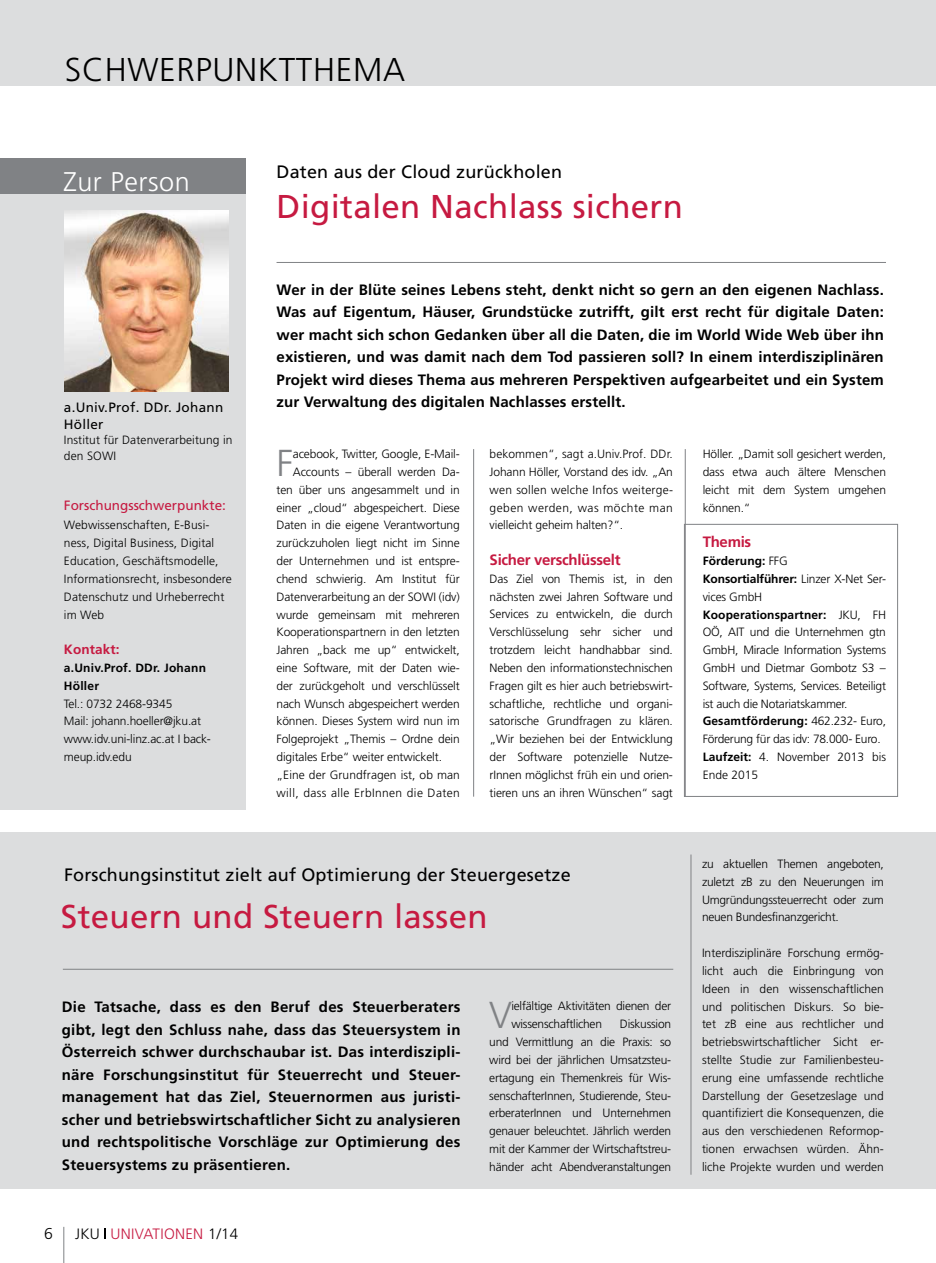
<style>
.page{position:relative;width:936px;height:1263px;background:#fff}
.page>*{position:absolute;margin:0;border:0;box-sizing:border-box;transform-origin:0 0}
.t1{font:300 37.5px "Frutiger LT Std";color:#808285}
.t2{font:33px "Frutiger LT Std";letter-spacing:.01em;color:#c61a41}
.t3{font:300 33px "Frutiger LT Std";letter-spacing:.02em;color:#000}
.t4{font:300 27px "Frutiger LT Std";letter-spacing:.02em;color:#fff}
.t5{font:18px "Frutiger LT Std";letter-spacing:.01em;color:#000}
.t6{font:300 15.75px "Frutiger LT Std";color:#000}
.t7{font:700 15px/22.5px "Frutiger LT Std";letter-spacing:.01em;color:#000;text-align:justify}
.t8{font:700 15px "Frutiger LT Std";letter-spacing:-.02em;color:#c61a41}
.t9{font:300 15px "Frutiger LT Std";letter-spacing:.02em;color:#c61a41}
.t10{font:13.5px/16.5px "Frutiger LT Std";letter-spacing:.02em;color:#000}
.t11{font:13.5px "Frutiger LT Std";color:#c61a41}
.t12{font:700 13.5px "Frutiger LT Std";letter-spacing:.01em;color:#c61a41}
.t13{font:300 12px/17.9px "Frutiger LT Std";letter-spacing:-.01em;color:#000;text-align:justify}
.t14{font:300 12px/17.9px "Frutiger LT Std";letter-spacing:.01em;color:#000}
.t15{font:300 12px "Frutiger LT Std";letter-spacing:.03em;color:#000}
.t16{font:700 12px/17.9px "Frutiger LT Std";letter-spacing:.02em;color:#000}
.s1{font-weight:700}
.s2{color:#000}
</style>
<div class="page">
<div style="left:0;top:0;width:935px;height:85px;background:#dcddde"></div>
<hr style="left:64px;top:1227px;width:1px;height:36px;background:#808285">
<hr style="left:276px;top:262px;width:609px;height:1px;background:#808285">
<div style="left:0;top:832px;width:935px;height:357px;background:#dcddde"></div>
<hr style="left:63px;top:969px;width:610px;height:1px;background:#808285">
<hr style="left:690px;top:854px;width:1px;height:321px;background:#808285">
<hr style="left:685px;top:449px;width:1px;height:348px;background:#808285">
<hr style="left:473px;top:449px;width:1px;height:348px;background:#808285">
<div style="left:0;top:185px;width:246px;height:625px;background:#dcddde"></div>
<div style="left:0;top:158px;width:246px;height:35px;background:#808285"></div>
<img style="left:65px;top:210px;width:163px;height:182px">
<div style="left:684px;top:524px;width:213px;height:273px;border:1px solid #808285"></div>
<h2 class="t3" style="left:65px;top:51px;width:341px">SCHWERPUNKTTHEMA</h2>
<h3 class="t4" style="left:63px;top:166px;width:128px">Zur Person</h3>
<p class="t10" style="left:64px;top:399px;width:161px">a.Univ.Prof. DDr. Johann<br>Höller</p>
<p class="t14" style="left:64px;top:431px;width:170px;line-height:16.5px">Institut für Datenverarbeitung in den SOWI</p>
<p class="t11" style="left:64px;top:498px;width:163px">Forschungsschwerpunkte:</p>
<p class="t14" style="left:64px;top:516px;width:169px">Webwissenschaften, E-Busi&shy;ness, Digital Business, Digital<br>Education, Geschäftsmodelle,<br>Informationsrecht, insbesondere<br>Datenschutz und Urheberrecht im Web</p>
<p class="t12" style="left:64px;top:641px;width:57px">Kontakt:</p>
<p class="t16" style="left:64px;top:659px;width:144px">a.Univ.Prof. DDr. Johann<br>Höller</p>
<p class="t13" style="left:64px;top:695px;width:148px;text-align:left">Tel.: 0732 2468-9345<br>Mail: johann.hoeller@jku.at www.idv.uni-linz.ac.at I back&shy;meup.idv.edu</p>
<h3 class="t5" style="left:276px;top:161px;width:287px">Daten aus der Cloud zurückholen</h3>
<h2 class="t2" style="left:276px;top:187px;width:408px">Digitalen Nachlass sichern</h2>
<p class="t7" style="left:276px;top:278px;width:609px">Wer in der Blüte seines Lebens steht, denkt nicht so gern an den eigenen Nachlass.<br>Was auf Eigentum, Häuser, Grundstücke zutrifft, gilt erst recht für digitale Daten: wer macht sich schon Gedanken über all die Daten, die im World Wide Web über ihn existieren, und was damit nach dem Tod passieren soll? In einem interdisziplinären Projekt wird dieses Thema aus mehreren Perspektiven aufgearbeitet und ein System zur Verwaltung des digitalen Nachlasses erstellt.</p>
<h1 class="t1" style="left:276px;top:442px;width:18px">F</h1>
<p class="t13" style="left:293px;top:445px;width:168px">acebook, Twitter, Google, E-Mail-</p>
<p class="t13" style="left:293px;top:463px;width:168px">Accounts – überall werden Da-</p>
<p class="t13" style="left:276px;top:481px;width:185px">ten über uns angesammelt und in</p>
<p class="t13" style="left:276px;top:499px;width:185px">einer „cloud“ abgespeichert. Diese</p>
<p class="t13" style="left:276px;top:516px;width:185px">Daten in die eigene Verantwortung</p>
<p class="t13" style="left:276px;top:534px;width:185px">zurückzuholen liegt nicht im Sinne</p>
<p class="t13" style="left:276px;top:552px;width:185px">der Unternehmen und ist entspre-</p>
<p class="t13" style="left:276px;top:570px;width:185px">chend schwierig. Am Institut für</p>
<p class="t13" style="left:276px;top:588px;width:185px">Datenverarbeitung an der SOWI (idv)</p>
<p class="t13" style="left:276px;top:606px;width:185px">wurde gemeinsam mit mehreren</p>
<p class="t13" style="left:276px;top:623px;width:185px">Kooperationspartnern in den letzten</p>
<p class="t13" style="left:276px;top:641px;width:185px">Jahren „back me up“ entwickelt,</p>
<p class="t13" style="left:276px;top:659px;width:185px">eine Software, mit der Daten wie-</p>
<p class="t13" style="left:276px;top:677px;width:185px">der zurückgeholt und verschlüsselt</p>
<p class="t13" style="left:276px;top:695px;width:185px">nach Wunsch abgespeichert werden</p>
<p class="t13" style="left:276px;top:712px;width:185px">können. Dieses System wird nun im</p>
<p class="t13" style="left:276px;top:730px;width:185px">Folgeprojekt „Themis – Ordne dein</p>
<p class="t13" style="left:276px;top:748px;width:167px">digitales Erbe“ weiter entwickelt.</p>
<p class="t13" style="left:276px;top:766px;width:185px">„Eine der Grundfragen ist, ob man</p>
<p class="t15" style="left:276px;top:786px;width:185px">will, dass alle ErbInnen die Daten</p>
<p class="t13" style="left:489px;top:445px;width:185px">bekommen“, sagt a.Univ.Prof. DDr.<br>Johann Höller, Vorstand des idv. „An wen sollen welche Infos weiterge&shy;geben werden, was möchte man vielleicht geheim halten?“.</p>
<p class="t8" style="left:489px;top:551px;width:132px">Sicher verschlüsselt</p>
<p class="t13" style="left:489px;top:570px;width:185px">Das Ziel von Themis ist, in den nächsten zwei Jahren Software und Services zu entwickeln, die durch Verschlüsselung sehr sicher und trotzdem leicht handhabbar sind.<br>Neben den informationstechnischen Fragen gilt es hier auch betriebswirt&shy;schaftliche, rechtliche und organi&shy;satorische Grundfragen zu klären. „Wir beziehen bei der Entwicklung der Software potenzielle Nutze&shy;rInnen möglichst früh ein und orien&shy;tieren uns an ihren Wünschen“ sagt</p>
<p class="t13" style="left:702px;top:445px;width:185px">Höller. „Damit soll gesichert werden, dass etwa auch ältere Menschen leicht mit dem System umgehen können.“</p>
<p class="t8" style="left:702px;top:533px;width:50px">Themis</p>
<p class="t13" style="left:702px;top:552px;width:185px;text-align:left"><span class="s1">Förderung:</span> FFG<br><span class="s1">Konsortialführer:</span> Linzer X-Net Ser&shy;vices GmbH<br><span class="s1">Kooperationspartner:</span> JKU, FH<br>OÖ, AIT und die Unternehmen gtn<br>GmbH, Miracle Information Systems<br>GmbH und Dietmar Gombotz S3 –<br>Software, Systems, Services. Beteiligt ist auch die Notariatskammer.<br><span class="s1">Gesamtförderung:</span> 462.232- Euro,<br>Förderung für das idv: 78.000- Euro.<br><span class="s1">Laufzeit:</span> 4. November 2013 bis<br>Ende 2015</p>
<h3 class="t5" style="left:64px;top:864px;width:508px">Forschungsinstitut zielt auf Optimierung der Steuergesetze</h3>
<h2 class="t2" style="left:61px;top:897px;width:428px">Steuern und Steuern lassen</h2>
<p class="t7" style="left:62px;top:996px;width:400px">Die Tatsache, dass es den Beruf des Steuerberaters gibt, legt den Schluss nahe, dass das Steuersystem in Österreich schwer durchschaubar ist. Das interdiszipli&shy;näre Forschungsinstitut für Steuerrecht und Steuer&shy;management hat das Ziel, Steuernormen aus juristi&shy;scher und betriebswirtschaftlicher Sicht zu analysieren und rechtspolitische Vorschläge zur Optimierung des Steuersystems zu präsentieren.</p>
<h3 class="t6" style="left:44px;top:1224px;width:10px">6</h3>
<p class="t9" style="left:75px;top:1225px;width:165px"><span class="s2">JKU</span> UNIVATIONEN <span class="s2">1/14</span></p>
<h1 class="t1" style="left:489px;top:994px;width:24px">V</h1>
<p class="t13" style="left:511px;top:997px;width:161px">ielfältige Aktivitäten dienen der wissenschaftlichen</p>
<p class="t13" style="left:489px;top:1015px;width:183px;text-indent:131px">Diskussion und Vermittlung an die Praxis: so wird bei der jährlichen Umsatzsteu&shy;ertagung ein Themenkreis für Wis&shy;senschafterInnen, Studierende, Steu&shy;erberaterInnen und Unternehmen genauer beleuchtet. Jährlich werden mit der Kammer der Wirtschaftstreu&shy;händer acht Abendveranstaltungen</p>
<p class="t13" style="left:702px;top:855px;width:183px">zu aktuellen Themen angeboten, zuletzt zB zu den Neuerungen im Umgründungssteuerrecht oder zum neuen Bundesfinanzgericht.</p>
<p class="t13" style="left:702px;top:944px;width:183px">Interdisziplinäre Forschung ermög&shy;licht auch die Einbringung von Ideen in den wissenschaftlichen und politischen Diskurs. So bie&shy;tet zB eine aus rechtlicher und betriebswirtschaftlicher Sicht er&shy;stellte Studie zur Familienbesteu&shy;erung eine umfassende rechtliche Darstellung der Gesetzeslage und quantifiziert die Konsequenzen, die aus den verschiedenen Reformop&shy;tionen erwachsen würden. Ähn&shy;liche Projekte wurden und werden</p>
</div>
